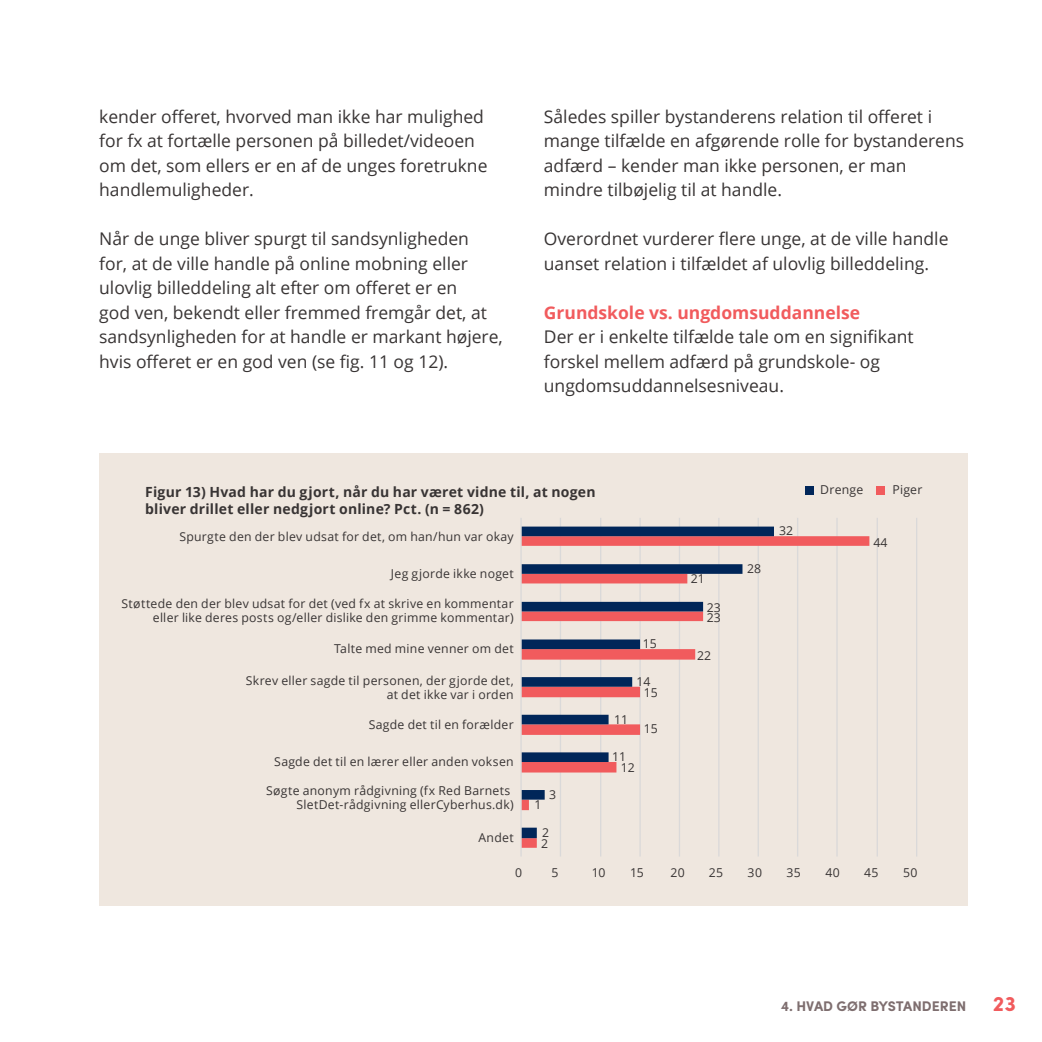
<style>
.page{position:relative;width:1042px;height:1042px;background:#fff}
.page>*{position:absolute;margin:0;border:0;box-sizing:border-box;transform-origin:0 0}
.t1{font:700 21px "Sofia Pro";color:#f15b5d}
.brod{font:17.5px/24.5px "Open Sans";color:#383434}
.underrubrik_afsnit_2{font:700 17.5px "Open Sans";color:#f15b5d}
.t2{font:700 14px/16.8px "Open Sans";letter-spacing:.015em;color:#383434}
.t3{font:700 14px "Sofia Pro";color:#7e6e6f}
.t4{font:12.25px/14px "Open Sans";letter-spacing:.02em;color:#383434;text-align:right}
</style>
<div class="page">
<div style="left:99px;top:453px;width:868px;height:452px;background:#efe7df"></div>
<hr style="left:560px;top:518px;width:1px;height:338px;background:#dad9d9">
<hr style="left:600px;top:518px;width:1px;height:338px;background:#dad9d9">
<hr style="left:639px;top:518px;width:2px;height:338px;background:#dad9d9">
<hr style="left:679px;top:518px;width:1px;height:338px;background:#dad9d9">
<hr style="left:718px;top:518px;width:1px;height:338px;background:#dad9d9">
<hr style="left:757px;top:518px;width:2px;height:338px;background:#dad9d9">
<hr style="left:797px;top:518px;width:1px;height:338px;background:#dad9d9">
<hr style="left:836px;top:518px;width:1px;height:338px;background:#dad9d9">
<hr style="left:876px;top:518px;width:2px;height:338px;background:#dad9d9">
<hr style="left:916px;top:518px;width:1px;height:338px;background:#dad9d9">
<svg style="left:522px;top:536px;width:347px;height:312px"></svg>
<svg style="left:522px;top:526px;width:252px;height:312px"></svg>
<hr style="left:520px;top:518px;width:2px;height:338px;background:#dad9d9">
<div style="left:805px;top:486px;width:9px;height:8px;background:#002659"></div>
<div style="left:876px;top:486px;width:9px;height:8px;background:#f15b5d"></div>
<p class="brod" style="left:99px;top:103px;width:390px">kender offeret, hvorved man ikke har mulighed for fx at fortælle personen på billedet/videoen om det, som ellers er en af de unges foretrukne handlemuligheder.</p>
<p class="brod" style="left:99px;top:226px;width:405px">Når de unge bliver spurgt til sandsynligheden<br>for, at de ville handle på online mobning eller ulovlig billeddeling alt efter om offeret er en<br>god ven, bekendt eller fremmed fremgår det, at sandsynligheden for at handle er markant højere, hvis offeret er en god ven (se fig. 11 og 12).</p>
<p class="brod" style="left:544px;top:103px;width:422px">Således spiller bystanderens relation til offeret i mange tilfælde en afgørende rolle for bystanderens adfærd – kender man ikke personen, er man mindre tilbøjelig til at handle.</p>
<p class="brod" style="left:544px;top:226px;width:406px">Overordnet vurderer flere unge, at de ville handle uanset relation i tilfældet af ulovlig billeddeling.</p>
<p class="underrubrik_afsnit_2" style="left:544px;top:300px;width:318px">Grundskole vs. ungdomsuddannelse</p>
<p class="brod" style="left:544px;top:324px;width:371px">Der er i enkelte tilfælde tale om en signifikant forskel mellem adfærd på grundskole- og ungdomsuddannelsesniveau.</p>
<p class="t2" style="left:145px;top:483px;width:452px">Figur 13) Hvad har du gjort, når du har været vidne til, at nogen bliver drillet eller nedgjort online? Pct. (n = 862)</p>
<p class="t4" style="left:179px;top:529px;width:336px">Spurgte den der blev udsat for det, om han/hun var okay</p>
<p class="t4" style="left:391px;top:566px;width:124px">Jeg gjorde ikke noget</p>
<p class="t4" style="left:122px;top:596px;width:393px">Støttede den der blev udsat for det (ved fx at skrive en kommentar eller like deres posts og/eller dislike den grimme kommentar)</p>
<p class="t4" style="left:334px;top:642px;width:181px">Talte med mine venner om det</p>
<p class="t4" style="left:246px;top:673px;width:269px">Skrev eller sagde til personen, der gjorde det, at det ikke var i orden</p>
<p class="t4" style="left:369px;top:717px;width:146px">Sagde det til en forælder</p>
<p class="t4" style="left:274px;top:754px;width:241px">Sagde det til en lærer eller anden voksen</p>
<p class="t4" style="left:266px;top:783px;width:249px">Søgte anonym rådgivning (fx Red Barnets<br>SletDet-rådgivning ellerCyberhus.dk)</p>
<p class="t4" style="left:478px;top:830px;width:37px">Andet</p>
<p class="t4" style="left:535px;top:797px;width:9px">1</p>
<p class="t4" style="left:549px;top:787px;width:9px">3</p>
<p class="t4" style="left:542px;top:825px;width:9px">2</p>
<p class="t4" style="left:541px;top:836px;width:9px">2</p>
<p class="t4" style="left:643px;top:636px;width:16px">15</p>
<p class="t4" style="left:614px;top:712px;width:16px">11</p>
<p class="t4" style="left:612px;top:749px;width:16px">11</p>
<p class="t4" style="left:636px;top:674px;width:16px">14</p>
<p class="t4" style="left:644px;top:685px;width:16px">15</p>
<p class="t4" style="left:644px;top:721px;width:16px">15</p>
<p class="t4" style="left:621px;top:760px;width:16px">12</p>
<p class="t4" style="left:690px;top:571px;width:16px">21</p>
<p class="t4" style="left:707px;top:600px;width:16px">23</p>
<p class="t4" style="left:707px;top:610px;width:16px">23</p>
<p class="t4" style="left:697px;top:648px;width:16px">22</p>
<p class="t4" style="left:747px;top:561px;width:16px">28</p>
<p class="t4" style="left:779px;top:523px;width:16px">32</p>
<p class="t4" style="left:820px;top:483px;width:45px">Drenge</p>
<p class="t4" style="left:892px;top:483px;width:31px">Piger</p>
<p class="t4" style="left:873px;top:535px;width:16px">44</p>
<p class="t4" style="left:515px;top:865px;width:9px">0</p>
<p class="t4" style="left:551px;top:865px;width:9px">5</p>
<p class="t4" style="left:592px;top:865px;width:15px">10</p>
<p class="t4" style="left:630px;top:865px;width:15px">15</p>
<p class="t4" style="left:670px;top:865px;width:16px">20</p>
<p class="t4" style="left:709px;top:865px;width:16px">25</p>
<p class="t4" style="left:747px;top:865px;width:16px">30</p>
<p class="t4" style="left:786px;top:865px;width:16px">35</p>
<p class="t4" style="left:825px;top:865px;width:16px">40</p>
<p class="t4" style="left:864px;top:865px;width:16px">45</p>
<p class="t4" style="left:903px;top:865px;width:16px">50</p>
<p class="t3" style="left:781px;top:995px;width:187px">4. HVAD GØR BYSTANDEREN</p>
<p class="t1" style="left:993px;top:987px;width:25px">23</p>
</div>
